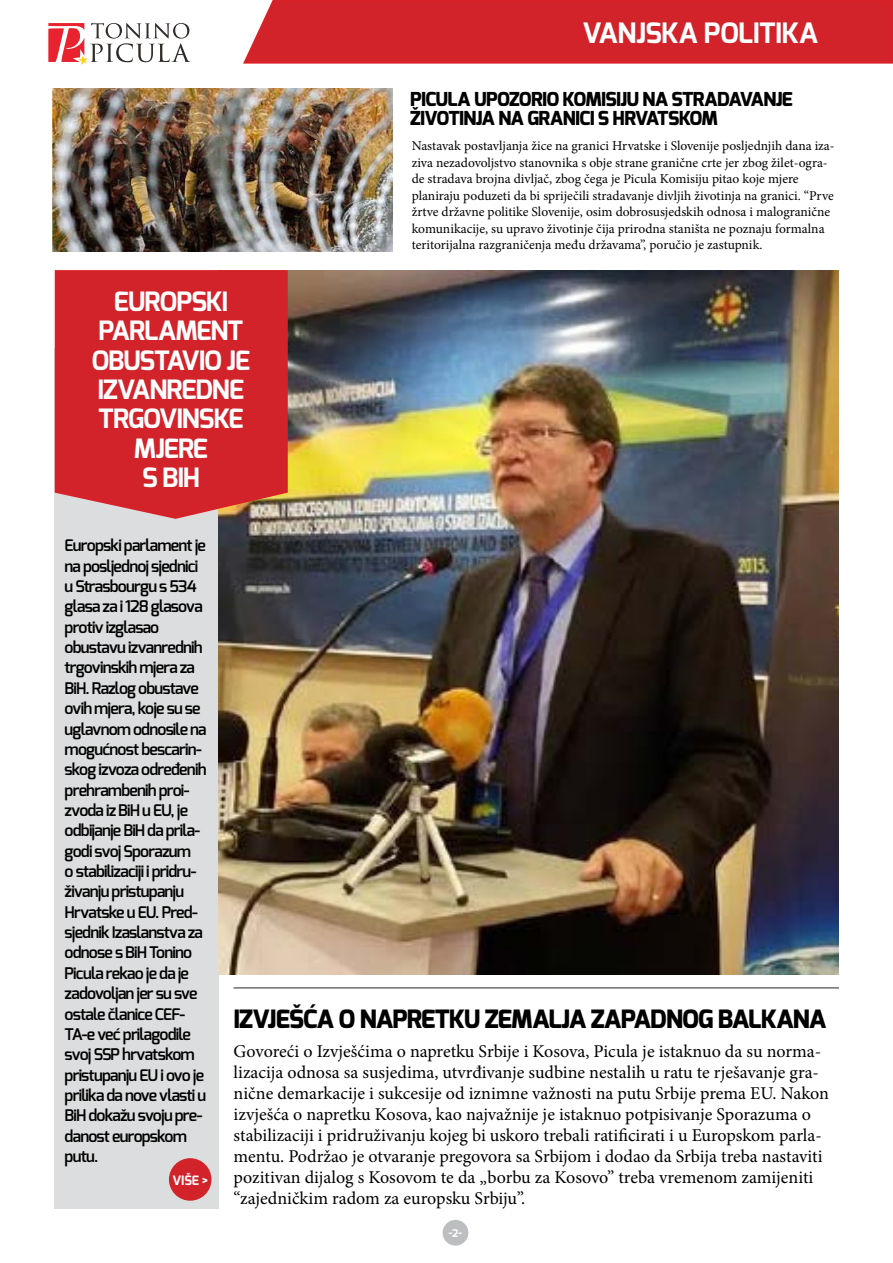
<style>
.page{position:relative;width:893px;height:1263px;background:#fff}
.page>*{position:absolute;margin:0;border:0;box-sizing:border-box;transform-origin:0 0}
.t1{font:700 28.05px "Exo";letter-spacing:-.02em;color:#fff}
.t2{font:700 26.55px/29.4px "Exo";letter-spacing:-.04em;color:#fff;text-align:center}
.t3{font:800 25.2px "Exo";letter-spacing:-.04em;color:#000}
.t4{font:800 19.2px/19.2px "Exo";letter-spacing:-.035em;color:#000}
.t5{font:18px/21px "Minion Pro";color:#000}
.t6{font:600 16.05px/20.4px "Exo";letter-spacing:-.05em;color:#000}
.t7{font:13.5px/16.5px "Minion Pro";color:#000}
.t8{font:700 12.9px "Exo";color:#fff}
.t9{font:700 10.5px "Exo";color:#fff}
</style>
<div class="page">
<div style="left:54px;top:348px;width:164px;height:861px;background:#dcddde"></div>
<div style="left:243px;top:0;width:650px;height:64px;background:#d2232a"></div>
<img style="left:52px;top:88px;width:340px;height:164px">
<img style="left:218px;top:270px;width:621px;height:704px">
<div style="left:443px;top:1220px;width:25px;height:25px;background:#bcbec0;border-radius:50%"></div>
<hr style="left:234px;top:987px;width:605px;height:2px;background:#6d6e71">
<div style="left:169px;top:1158px;width:42px;height:43px;background:#d2232a;border-radius:50%"></div>
<svg style="left:48px;top:23px;width:142px;height:42px"></svg>
<svg style="left:54px;top:270px;width:235px;height:250px;background:#d02c32"></svg>
<h1 class="t1" style="left:582px;top:15px;width:237px">VANJSKA POLITIKA</h1>
<p class="t4" style="left:410px;top:90px;width:384px">PICULA UPOZORIO KOMISIJU NA STRADAVANJE<br>ŽIVOTINJA NA GRANICI S HRVATSKOM</p>
<h2 class="t2" style="left:91px;top:287px;width:160px">EUROPSKI<br>PARLAMENT<br>OBUSTAVIO JE<br>IZVANREDNE<br>TRGOVINSKE<br>MJERE<br>S BIH</h2>
<p class="t7" style="left:412px;top:138px;width:424px">Nastavak postavljanja žice na granici Hrvatske i Slovenije posljednjih dana iza&shy;ziva nezadovoljstvo stanovnika s obje strane granične crte jer zbog žilet-ogra&shy;de stradava brojna divljač, zbog čega je Picula Komisiju pitao koje mjere planiraju poduzeti da bi spriječili stradavanje divljih životinja na granici. “Prve žrtve državne politike Slovenije, osim dobrosusjedskih odnosa i malogranične komunikacije, su upravo životinje čija prirodna staništa ne poznaju formalna teritorijalna razgraničenja među državama”, poručio je zastupnik.</p>
<p class="t6" style="left:65px;top:535px;width:143px">Europski parlament je na posljednoj sjednici u Strasbourgu s 534 glasa za i 128 glasova protiv izglasao obustavu izvanrednih trgovinskih mjera za<br>BiH. Razlog obustave ovih mjera, koje su se uglavnom odnosile na mogućnost bescarin&shy;skog izvoza određenih prehrambenih proi&shy;zvoda iz BiH u EU, je odbijanje BiH da prila&shy;godi svoj Sporazum<br>o stabilizaciji i pridru&shy;živanju pristupanju<br>Hrvatske u EU. Pred&shy;sjednik Izaslanstva za odnose s BiH Tonino<br>Picula rekao je da je zadovoljan jer su sve ostale članice CEF-<br>TA-e već prilagodile svoj SSP hrvatskom pristupanju EU i ovo je prilika da nove vlasti u<br>BiH dokažu svoju pre&shy;danost europskom putu.</p>
<p class="t8" style="left:173px;top:1172px;width:37px">VIŠE &gt;</p>
<h3 class="t3" style="left:234px;top:1003px;width:594px">IZVJEŠĆA O NAPRETKU ZEMALJA ZAPADNOG BALKANA</h3>
<p class="t5" style="left:234px;top:1041px;width:597px">Govoreći o Izvješćima o napretku Srbije i Kosova, Picula je istaknuo da su norma&shy;lizacija odnosa sa susjedima, utvrđivanje sudbine nestalih u ratu te rješavanje gra&shy;nične demarkacije i sukcesije od iznimne važnosti na putu Srbije prema EU. Nakon izvješća o napretku Kosova, kao najvažnije je istaknuo potpisivanje Sporazuma o stabilizaciji i pridruživanju kojeg bi uskoro trebali ratificirati i u Europskom parla&shy;mentu. Podržao je otvaranje pregovora sa Srbijom i dodao da Srbija treba nastaviti pozitivan dijalog s Kosovom te da „borbu za Kosovo” treba vremenom zamijeniti “zajedničkim radom za europsku Srbiju”.</p>
<p class="t9" style="left:449px;top:1226px;width:15px">-2-</p>
</div>
